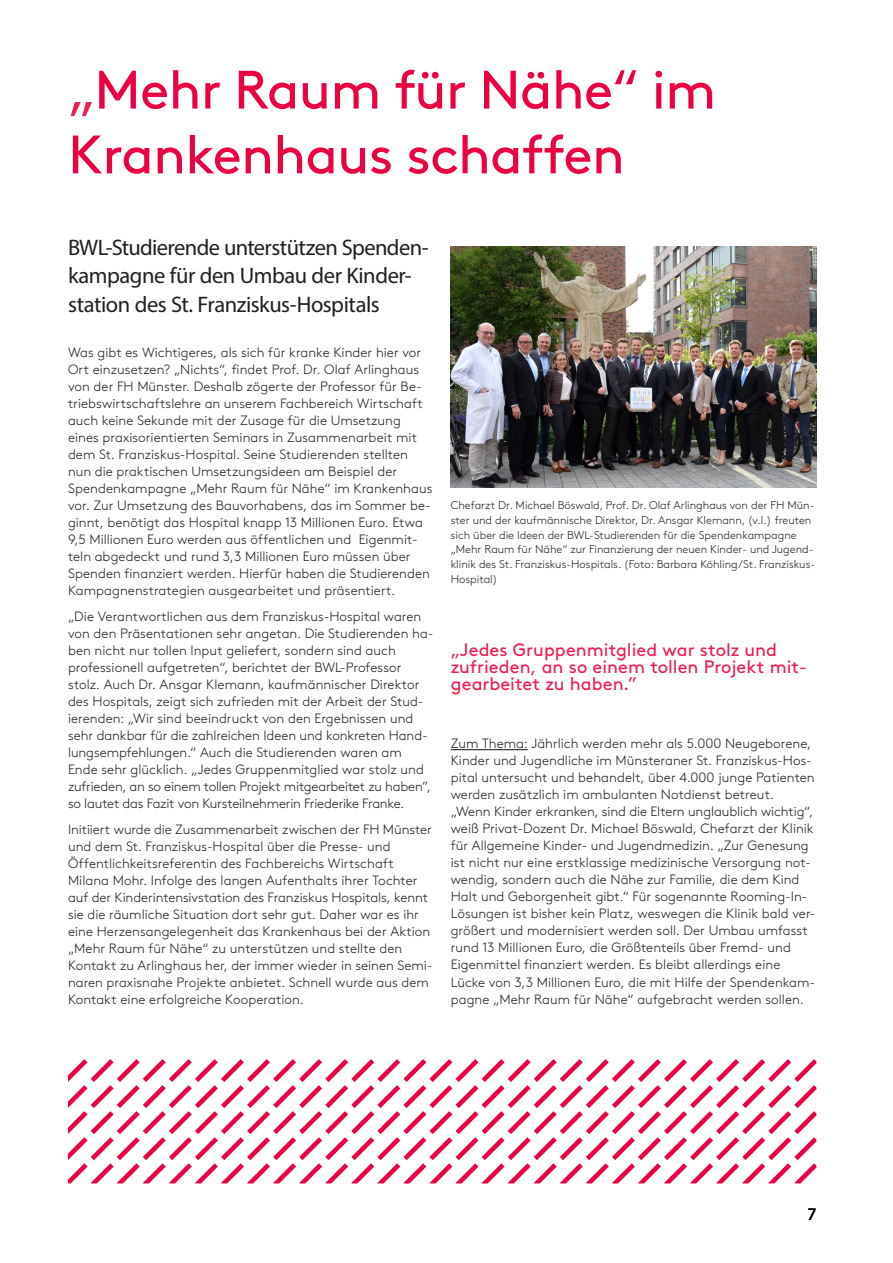
<style>
.page{position:relative;width:893px;height:1263px;background:#fff}
.page>*{position:absolute;margin:0;border:0;box-sizing:border-box;transform-origin:0 0}
.t1{font:54px/64.8px "Brown Pro";letter-spacing:-.015em;color:#eb0041}
.t2{font:22.5px/28.5px "Myriad Pro";letter-spacing:-.02em;color:#231f20}
.t3{font:18px/17px "Brown Pro";color:#ed1d4e}
.t4{font:16.5px "Brown Pro";color:#000}
.t5{font:300 13.5px/17px "Brown Pro";letter-spacing:.005em;color:#231f20}
.t6{font:300 11.25px/14.7px "Brown Pro";color:#231f20}
.s1{color:#ed1d4e}
</style>
<div class="page">
<hr style="left:451px;top:749px;width:77px;height:1px;background:#231f20">
<img style="left:451px;top:246px;width:365px;height:242px">
<svg style="left:68px;top:1059px;width:748px;height:124px"></svg>
<h1 class="t1" style="left:68px;top:53px;width:650px"><span class="s1">„</span>Mehr Raum für Nähe“ im<br>Krankenhaus schaffen</h1>
<h2 class="t2" style="left:68px;top:233px;width:362px">BWL-Studierende unterstützen Spenden&shy;kampagne für den Umbau der Kinder&shy;station des St. Franziskus-Hospitals</h2>
<p class="t5" style="left:68px;top:343px;width:366px">Was gibt es Wichtigeres, als sich für kranke Kinder hier vor Ort einzusetzen? „Nichts“, findet Prof. Dr. Olaf Arlinghaus von der FH Münster. Deshalb zögerte der Professor für Be&shy;triebswirtschaftslehre an unserem Fachbereich Wirtschaft auch keine Sekunde mit der Zusage für die Umsetzung eines praxisorientierten Seminars in Zusammenarbeit mit dem St. Franziskus-Hospital. Seine Studierenden stellten nun die praktischen Umsetzungsideen am Beispiel der Spendenkampagne „Mehr Raum für Nähe“ im Krankenhaus vor. Zur Umsetzung des Bauvorhabens, das im Sommer be&shy;ginnt, benötigt das Hospital knapp 13 Millionen Euro. Etwa 9,5 Millionen Euro werden aus öffentlichen und Eigenmit&shy;teln abgedeckt und rund 3,3 Millionen Euro müssen über Spenden finanziert werden. Hierfür haben die Studierenden Kampagnenstrategien ausgearbeitet und präsentiert.</p>
<p class="t5" style="left:68px;top:607px;width:367px">„Die Verantwortlichen aus dem Franziskus-Hospital waren von den Präsentationen sehr angetan. Die Studierenden ha&shy;ben nicht nur tollen Input geliefert, sondern sind auch professionell aufgetreten“, berichtet der BWL-Professor stolz. Auch Dr. Ansgar Klemann, kaufmännischer Direktor des Hospitals, zeigt sich zufrieden mit der Arbeit der Stud&shy;ierenden: „Wir sind beeindruckt von den Ergebnissen und sehr dankbar für die zahlreichen Ideen und konkreten Hand&shy;lungsempfehlungen.“ Auch die Studierenden waren am Ende sehr glücklich. „Jedes Gruppenmitglied war stolz und zufrieden, an so einem tollen Projekt mitgearbeitet zu haben”, so lautet das Fazit von Kursteilnehmerin Friederike Franke.</p>
<p class="t5" style="left:68px;top:819px;width:365px">Initiiert wurde die Zusammenarbeit zwischen der FH Münster und dem St. Franziskus-Hospital über die Presse- und Öffentlichkeitsreferentin des Fachbereichs Wirtschaft Milana Mohr. Infolge des langen Aufenthalts ihrer Tochter auf der Kinderintensivstation des Franziskus Hospitals, kennt sie die räumliche Situation dort sehr gut. Daher war es ihr eine Herzensangelegenheit das Krankenhaus bei der Aktion „Mehr Raum für Nähe“ zu unterstützen und stellte den Kontakt zu Arlinghaus her, der immer wieder in seinen Semi&shy;naren praxisnahe Projekte anbietet. Schnell wurde aus dem Kontakt eine erfolgreiche Kooperation.</p>
<p class="t6" style="left:451px;top:497px;width:366px">Chefarzt Dr. Michael Böswald, Prof. Dr. Olaf Arlinghaus von der FH Mün&shy;ster und der kaufmännische Direktor, Dr. Ansgar Klemann, (v.l.) freuten sich über die Ideen der BWL-Studierenden für die Spendenkampagne „Mehr Raum für Nähe“ zur Finanzierung der neuen Kinder- und Jugend&shy;klinik des St. Franziskus-Hospitals. (Foto: Barbara Köhling/St. Franziskus-Hospital)</p>
<h3 class="t3" style="left:451px;top:640px;width:358px">„Jedes Gruppenmitglied war stolz und zufrieden, an so einem tollen Projekt mit&shy;gearbeitet zu haben.”</h3>
<p class="t5" style="left:451px;top:734px;width:366px">Zum Thema: Jährlich werden mehr als 5.000 Neugeborene, Kinder und Jugendliche im Münsteraner St. Franziskus-Hos&shy;pital untersucht und behandelt, über 4.000 junge Patienten werden zusätzlich im ambulanten Notdienst betreut. „Wenn Kinder erkranken, sind die Eltern unglaublich wichtig“, weiß Privat-Dozent Dr. Michael Böswald, Chefarzt der Klinik für Allgemeine Kinder- und Jugendmedizin. „Zur Genesung ist nicht nur eine erstklassige medizinische Versorgung not&shy;wendig, sondern auch die Nähe zur Familie, die dem Kind Halt und Geborgenheit gibt.“ Für sogenannte Rooming-In-Lösungen ist bisher kein Platz, weswegen die Klinik bald ver&shy;größert und modernisiert werden soll. Der Umbau umfasst rund 13 Millionen Euro, die Größtenteils über Fremd- und Eigenmittel finanziert werden. Es bleibt allerdings eine Lücke von 3,3 Millionen Euro, die mit Hilfe der Spendenkam&shy;pagne „Mehr Raum für Nähe“ aufgebracht werden sollen.</p>
<p class="t4" style="left:808px;top:1202px;width:10px">7</p>
</div>
